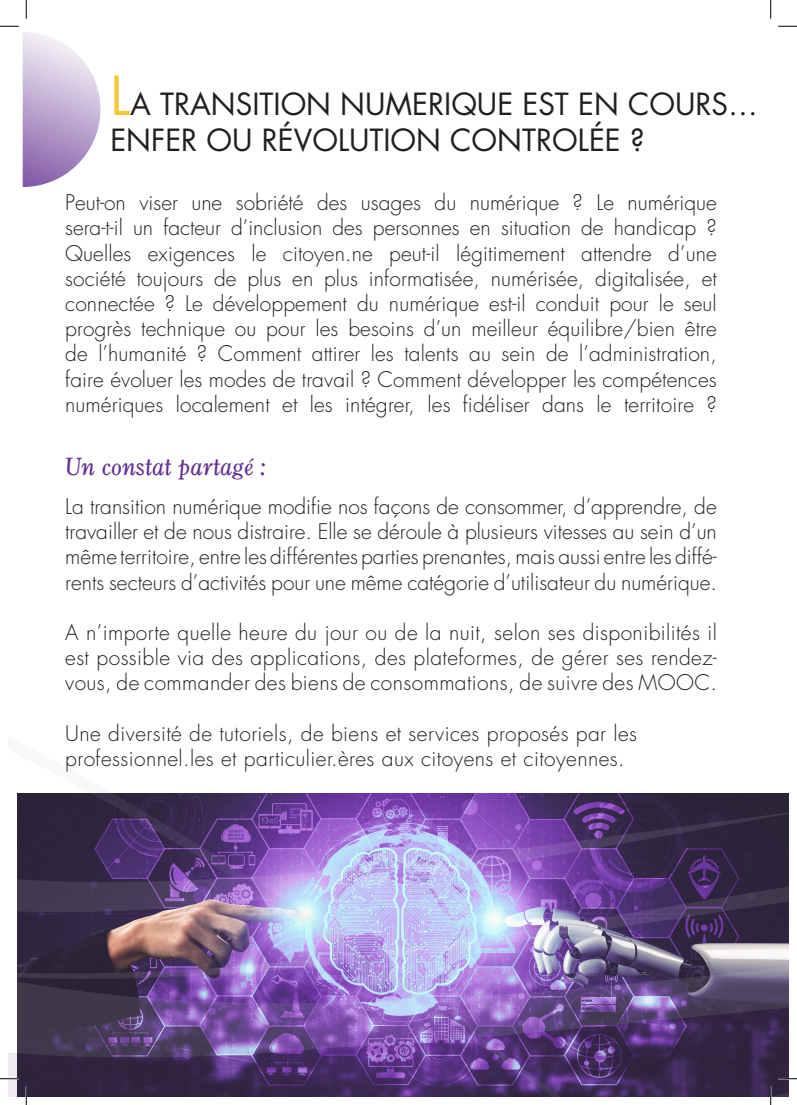
<style>
.page{position:relative;width:797px;height:1105px;background:#fff}
.page>*{position:absolute;margin:0;border:0;box-sizing:border-box;transform-origin:0 0}
.t1{font:29.75px/35.8px "Futura Std";color:#231f20}
.t2{font:italic 26.25px "Century Old Style";color:#632f90}
.t3{font:300 21px/25.2px "Futura Std";letter-spacing:.02em;color:#231f20;text-align:justify}
.s1{font-size:52.5px;color:#f3c83c}
</style>
<div class="page">
<img style="left:9px;top:793px;width:779px;height:303px">
<svg style="left:0;top:25px;width:100px;height:162px"></svg>
<svg style="left:778px;top:25px;width:19px;height:2px"></svg>
<svg style="left:0;top:1078px;width:19px;height:1px"></svg>
<svg style="left:778px;top:1078px;width:19px;height:1px"></svg>
<svg style="left:25px;top:0;width:2px;height:19px"></svg>
<svg style="left:25px;top:1086px;width:2px;height:19px"></svg>
<svg style="left:770px;top:0;width:1px;height:19px"></svg>
<svg style="left:770px;top:1086px;width:1px;height:19px"></svg>
<p class="t1" style="left:110px;top:86px;width:649px"><span class="s1">L</span>A TRANSITION NUMERIQUE EST EN COURS…<br>ENFER OU RÉVOLUTION CONTROLÉE ?</p>
<p class="t3" style="left:65px;top:190px;width:653px">Peut-on viser une sobriété des usages du numérique ? Le numérique sera-t-il un facteur d’inclusion des personnes en situation de handicap ?<br>Quelles exigences le citoyen.ne peut-il légitimement attendre d’une société toujours de plus en plus informatisée, numérisée, digitalisée, et connectée ? Le développement du numérique est-il conduit pour le seul progrès technique ou pour les besoins d’un meilleur équilibre/bien être de l’humanité ? Comment attirer les talents au sein de l’administration, faire évoluer les modes de travail ? Comment développer les compétences numériques localement et les intégrer, les fidéliser dans le territoire ?</p>
<p class="t2" style="left:65px;top:452px;width:209px">Un constatpartagé :</p>
<p class="t3" style="left:65px;top:494px;width:653px">La transition numérique modifie nos façons de consommer, d’apprendre, de travailler et de nous distraire. Elle se déroule à plusieurs vitesses au sein d’un même territoire, entre les différentes parties prenantes, mais aussi entre les diffé&shy;rents secteurs d’activités pour une même catégorie d’utilisateur du numérique.</p>
<p class="t3" style="left:65px;top:620px;width:653px">A n’importe quelle heure du jour ou de la nuit, selon ses disponibilités il est possible via des applications, des plateformes, de gérer ses rendez&shy;vous, de commander des biens de consommations, de suivre des MOOC.</p>
<p class="t3" style="left:65px;top:721px;width:573px">Une diversité de tutoriels, de biens et services proposés par les professionnel.les et particulier.ères aux citoyens et citoyennes.</p>
</div>
